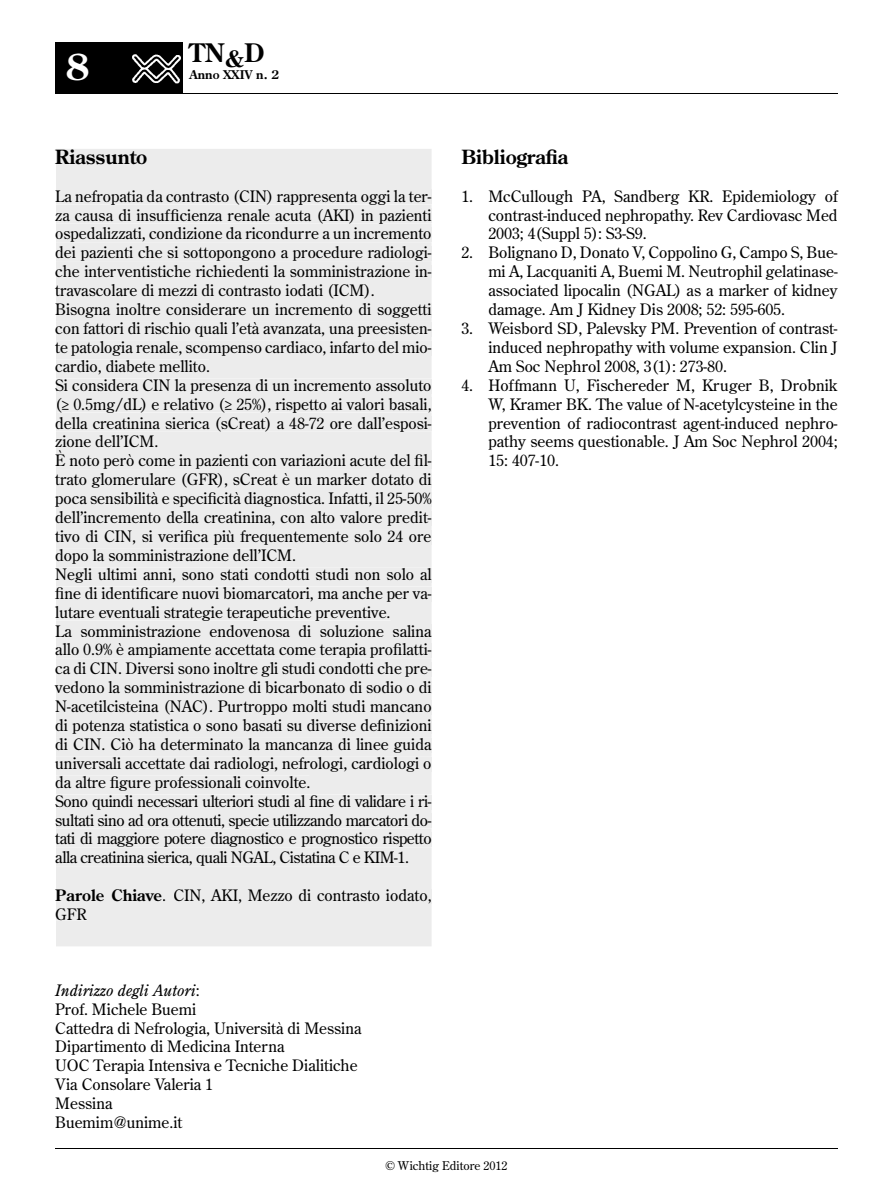
<style>
.page{position:relative;width:893px;height:1191px;background:#fff}
.page>*{position:absolute;margin:0;border:0;box-sizing:border-box;transform-origin:0 0}
.t1{font:700 36px "Century Old Style Std";color:#fff}
.t2{font:700 25.5px "Century Old Style Std";color:#000}
.t3{font:700 19.5px "Century Old Style Std";color:#000}
.t4{font:15.75px/18.9px "Century Old Style Std";color:#000;text-align:justify}
.t5{font:12px "Century Old Style Std";color:#000}
.t6{font:700 12px "Century Old Style Std";color:#000}
.s1{font-weight:700}
.s2{font-style:italic}
</style>
<div class="page">
<hr style="left:55px;top:93px;width:783px;height:1px;background:#000">
<div style="left:55px;top:43px;width:128px;height:51px;background:#000"></div>
<img style="left:132px;top:54px;width:49px;height:30px">
<hr style="left:55px;top:1147px;width:783px;height:1px;background:#000">
<div style="left:56px;top:149px;width:376px;height:797px;background:#ececec"></div>
<div style="left:56px;top:149px;width:91px;height:15px;background:#ececec"></div>
<div style="left:56px;top:189px;width:375px;height:15px;background:#ececec"></div>
<div style="left:56px;top:208px;width:376px;height:15px;background:#ececec"></div>
<div style="left:56px;top:227px;width:376px;height:15px;background:#ececec"></div>
<div style="left:56px;top:246px;width:375px;height:15px;background:#ececec"></div>
<div style="left:56px;top:265px;width:375px;height:12px;background:#ececec"></div>
<div style="left:56px;top:284px;width:318px;height:15px;background:#ececec"></div>
<div style="left:56px;top:303px;width:376px;height:15px;background:#ececec"></div>
<div style="left:56px;top:322px;width:375px;height:15px;background:#ececec"></div>
<div style="left:56px;top:341px;width:375px;height:15px;background:#ececec"></div>
<div style="left:56px;top:360px;width:153px;height:14px;background:#ececec"></div>
<div style="left:56px;top:378px;width:376px;height:15px;background:#ececec"></div>
<div style="left:57px;top:397px;width:375px;height:15px;background:#ececec"></div>
<div style="left:56px;top:416px;width:375px;height:15px;background:#ececec"></div>
<div style="left:56px;top:435px;width:103px;height:12px;background:#ececec"></div>
<div style="left:56px;top:450px;width:375px;height:19px;background:#ececec"></div>
<div style="left:56px;top:473px;width:376px;height:15px;background:#ececec"></div>
<div style="left:56px;top:492px;width:376px;height:15px;background:#ececec"></div>
<div style="left:56px;top:511px;width:375px;height:15px;background:#ececec"></div>
<div style="left:56px;top:530px;width:376px;height:15px;background:#ececec"></div>
<div style="left:56px;top:549px;width:240px;height:14px;background:#ececec"></div>
<div style="left:56px;top:567px;width:376px;height:15px;background:#ececec"></div>
<div style="left:56px;top:586px;width:375px;height:15px;background:#ececec"></div>
<div style="left:56px;top:605px;width:335px;height:15px;background:#ececec"></div>
<div style="left:56px;top:624px;width:376px;height:12px;background:#ececec"></div>
<div style="left:56px;top:643px;width:375px;height:15px;background:#ececec"></div>
<div style="left:56px;top:662px;width:375px;height:15px;background:#ececec"></div>
<div style="left:56px;top:681px;width:376px;height:12px;background:#ececec"></div>
<div style="left:56px;top:700px;width:376px;height:15px;background:#ececec"></div>
<div style="left:56px;top:719px;width:376px;height:15px;background:#ececec"></div>
<div style="left:56px;top:738px;width:376px;height:14px;background:#ececec"></div>
<div style="left:56px;top:756px;width:376px;height:15px;background:#ececec"></div>
<div style="left:56px;top:775px;width:253px;height:15px;background:#ececec"></div>
<div style="left:56px;top:794px;width:375px;height:15px;background:#ececec"></div>
<div style="left:56px;top:813px;width:375px;height:15px;background:#ececec"></div>
<div style="left:56px;top:832px;width:376px;height:15px;background:#ececec"></div>
<div style="left:56px;top:851px;width:352px;height:15px;background:#ececec"></div>
<div style="left:56px;top:889px;width:106px;height:12px;background:#ececec"></div>
<div style="left:174px;top:889px;width:258px;height:14px;background:#ececec"></div>
<div style="left:56px;top:908px;width:31px;height:12px;background:#ececec"></div>
<h1 class="t1" style="left:66px;top:44px;width:25px">8</h1>
<h2 class="t2" style="left:190px;top:36px;width:76px">TN<sub>&amp;</sub>D</h2>
<p class="t6" style="left:190px;top:67px;width:91px">Anno XXIV n. 2</p>
<p class="t3" style="left:55px;top:144px;width:94px">Riassunto</p>
<p class="t4" style="left:55px;top:186px;width:378px;text-align:left">La nefropatia da contrasto (CIN) rappresenta oggi la ter&shy;za causa di insufficienza renale acuta (AKI) in pazienti ospedalizzati, condizione da ricondurre a un incremento dei pazienti che si sottopongono a procedure radiologi&shy;che interventistiche richiedenti la somministrazione in&shy;travascolare di mezzi di contrasto iodati (ICM).<br>Bisogna inoltre considerare un incremento di soggetti con fattori di rischio quali l’età avanzata, una preesisten&shy;te patologia renale, scompenso cardiaco, infarto del mio&shy;cardio, diabete mellito.<br>Si considera CIN la presenza di un incremento assoluto (≥ 0.5mg/dL) e relativo (≥ 25%), rispetto ai valori basali, della creatinina sierica (sCreat) a 48-72 ore dall’esposi&shy;zione dell’ICM.<br>È noto però come in pazienti con variazioni acute del fil&shy;trato glomerulare (GFR), sCreat è un marker dotato di poca sensibilità e specificità diagnostica. Infatti, il 25-50% dell’incremento della creatinina, con alto valore predit&shy;tivo di CIN, si verifica più frequentemente solo 24 ore dopo la somministrazione dell’ICM.<br>Negli ultimi anni, sono stati condotti studi non solo al fine di identificare nuovi biomarcatori, ma anche per va&shy;lutare eventuali strategie terapeutiche preventive.<br>La somministrazione endovenosa di soluzione salina allo 0.9% è ampiamente accettata come terapia profilatti&shy;ca di CIN. Diversi sono inoltre gli studi condotti che pre&shy;vedono la somministrazione di bicarbonato di sodio o di N-acetilcisteina (NAC). Purtroppo molti studi mancano di potenza statistica o sono basati su diverse definizioni di CIN. Ciò ha determinato la mancanza di linee guida universali accettate dai radiologi, nefrologi, cardiologi o da altre figure professionali coinvolte.<br>Sono quindi necessari ulteriori studi al fine di validare i ri&shy;sultati sino ad ora ottenuti, specie utilizzando marcatori do&shy;tati di maggiore potere diagnostico e prognostico rispetto alla creatinina sierica, quali NGAL, Cistatina C e KIM-1.</p>
<p class="t4" style="left:55px;top:885px;width:378px"><span class="s1">Parole Chiave</span>. CIN, AKI, Mezzo di contrasto iodato,<br>GFR</p>
<p class="t4" style="left:55px;top:980px;width:308px;text-align:left"><span class="s2">Indirizzo degli Autori</span>:<br>Prof. Michele Buemi<br>Cattedra di Nefrologia, Università di Messina<br>Dipartimento di Medicina Interna<br>UOC Terapia Intensiva e Tecniche Dialitiche<br>Via Consolare Valeria 1<br>Messina<br>Buemim@unime.it</p>
<p class="t3" style="left:461px;top:144px;width:108px">Bibliografia</p>
<p class="t4" style="left:488px;top:186px;width:351px;text-indent:-27px">1. McCullough PA, Sandberg KR. Epidemiology of contrast-induced nephropathy. Rev Cardiovasc Med 2003; 4(Suppl 5): S3-S9.</p>
<p class="t4" style="left:488px;top:243px;width:351px;text-indent:-27px">2. Bolignano D, Donato V, Coppolino G, Campo S, Bue&shy;mi A, Lacquaniti A, Buemi M. Neutrophil gelatinase&shy;associated lipocalin (NGAL) as a marker of kidney damage. Am J Kidney Dis 2008; 52: 595-605.</p>
<p class="t4" style="left:488px;top:318px;width:351px;text-indent:-27px">3. Weisbord SD, Palevsky PM. Prevention of contrast&shy;induced nephropathy with volume expansion. Clin J Am Soc Nephrol 2008, 3(1): 273-80.</p>
<p class="t4" style="left:488px;top:375px;width:351px;text-indent:-27px">4. Hoffmann U, Fischereder M, Kruger B, Drobnik W, Kramer BK. The value of N-acetylcysteine in the prevention of radiocontrast agent-induced nephro&shy;pathy seems questionable. J Am Soc Nephrol 2004; 15: 407-10.</p>
<p class="t5" style="left:385px;top:1158px;width:124px">© Wichtig Editore 2012</p>
</div>
